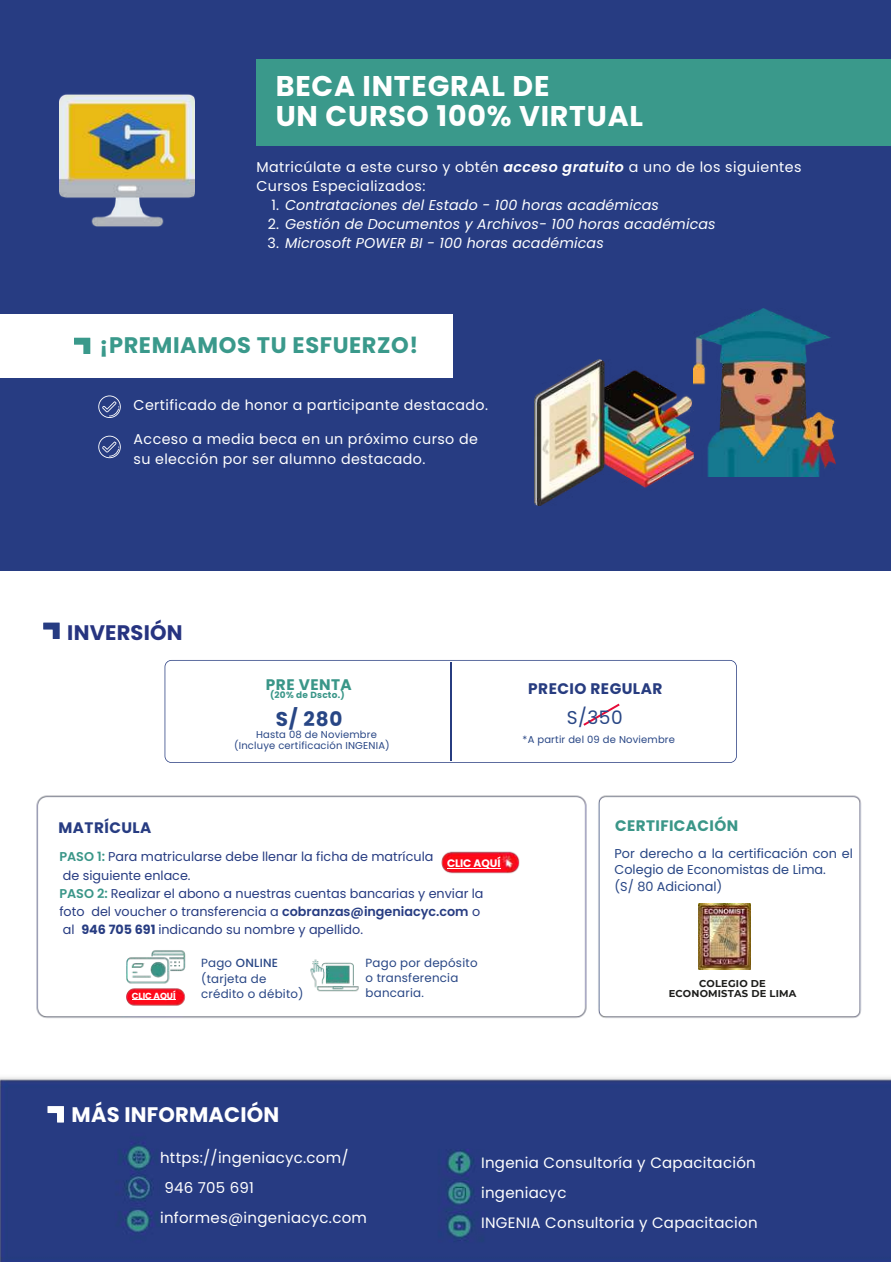
<style>
.page{position:relative;width:891px;height:1262px;background:#fff}
.page>*{position:absolute;margin:0;border:0;box-sizing:border-box;transform-origin:0 0}
.t1{font:700 28.4px/30px "Poppins";letter-spacing:.025em;color:#fff}
.t2{font:700 22.4px "Poppins";letter-spacing:.025em;color:#3a998b}
.t3{font:700 21px "Poppins";letter-spacing:.01em;color:#fff}
.t4{font:700 21px "Poppins";letter-spacing:.01em;color:#273480}
.t5{font:700 20px "Poppins";color:#284685}
.t6{font:18.6px "Poppins";color:#284685}
.t7{font:700 15.2px "Poppins";letter-spacing:.03em;color:#3a9688}
.t8{font:700 15.2px "Poppins";letter-spacing:.03em;color:#273c80}
.t9{font:700 15.2px "Poppins";letter-spacing:.03em;color:#273c82}
.t10{font:15px/30px "Poppins";letter-spacing:.02em;color:#fff}
.t11{font:14.2px/20.2px "Poppins";letter-spacing:.03em;color:#fff}
.t12{font:italic 14.2px "Poppins";letter-spacing:.01em;color:#fff}
.t13{font:12.8px/18px "Poppins";color:#273c82}
.t14{font:12.8px/16.4px "Poppins";color:#284685}
.t15{font:11.8px/15px "Poppins";letter-spacing:.02em;color:#284685}
.t16{font:700 10.8px "Poppins";letter-spacing:-.01em;color:#fff}
.t17{font:10px/10.4px "Poppins";letter-spacing:.02em;color:#284685}
.t18{font:700 10px/10px "Montserrat";letter-spacing:.02em;color:#1d1d1b;text-align:center}
.t19{font:700 9px "Poppins";letter-spacing:.03em;color:#3a9688}
.t20{font:700 8.8px "Poppins";letter-spacing:-.01em;color:#fff}
.s1{font-weight:600;font-style:italic}
.s2{font-style:normal}
.s3{font-weight:600;color:#3a9688}
.s4{font-weight:600}
.s5{font-weight:700}
.s6{font-weight:500}
</style>
<div class="page">
<div style="left:0;top:0;width:891px;height:570px;background:#273c82"></div>
<img style="left:60px;top:94px;width:135px;height:133px">
<svg style="left:98px;top:395px;width:23px;height:23px"></svg>
<svg style="left:98px;top:436px;width:23px;height:22px"></svg>
<div style="left:0;top:1077px;width:891px;height:184px;background:#273b82"></div>
<svg style="left:43px;top:622px;width:17px;height:17px"></svg>
<svg style="left:47px;top:1106px;width:17px;height:16px"></svg>
<svg style="left:165px;top:660px;width:572px;height:103px"></svg>
<hr style="left:450px;top:662px;width:1px;height:99px;background:#273c80">
<div style="left:257px;top:59px;width:634px;height:86px;background:#3a998b"></div>
<div style="left:0;top:314px;width:452px;height:63px;background:#fff"></div>
<svg style="left:74px;top:338px;width:16px;height:16px"></svg>
<img style="left:693px;top:309px;width:143px;height:168px">
<img style="left:534px;top:359px;width:159px;height:146px">
<img style="left:36px;top:795px;width:826px;height:223px">
<hr style="left:447px;top:868px;width:54px;height:1px;background:#fff">
<hr style="left:132px;top:999px;width:44px;height:1px;background:#fff">
<h1 class="t1" style="left:276px;top:71px;width:369px">BECA INTEGRAL DE<br>UN CURSO 100% VIRTUAL</h1>
<p class="t11" style="left:257px;top:157px;width:546px;line-height:19px">Matricúlate a este curso y obtén <span class="s1">acceso gratuito</span> a uno de los siguientes<br>Cursos Especializados:</p>
<p class="t12" style="left:272px;top:195px;width:389px"><span class="s2">1.</span> Contrataciones del Estado - 100 horas académicas</p>
<p class="t12" style="left:268px;top:214px;width:449px"><span class="s2">2.</span> Gestión de Documentos y Archivos- 100 horas académicas</p>
<p class="t12" style="left:268px;top:233px;width:338px"><span class="s2">3.</span> Microsoft POWER BI - 100 horas académicas</p>
<h2 class="t2" style="left:100px;top:329px;width:320px">¡PREMIAMOS TU ESFUERZO!</h2>
<p class="t11" style="left:134px;top:394px;width:356px">Certificado de honor a participante destacado.</p>
<p class="t11" style="left:134px;top:429px;width:346px">Acceso a media beca en un próximo curso de su elección por ser alumno destacado.</p>
<h3 class="t4" style="left:67px;top:618px;width:117px">INVERSIÓN</h3>
<p class="t9" style="left:59px;top:816px;width:94px">MATRÍCULA</p>
<p class="t7" style="left:266px;top:674px;width:87px">PRE VENTA</p>
<p class="t19" style="left:270px;top:688px;width:76px">(20% de Dscto.)</p>
<p class="t8" style="left:528px;top:677px;width:136px">PRECIO REGULAR</p>
<h3 class="t5" style="left:276px;top:705px;width:68px">S/ 280</h3>
<h3 class="t6" style="left:567px;top:704px;width:57px">S/350</h3>
<p class="t17" style="left:234px;top:729px;width:157px;text-indent:22px">Hasta 08 de Noviembre (Incluye certificación INGENIA)</p>
<p class="t17" style="left:523px;top:734px;width:154px">*A partir del 09 de Noviembre</p>
<p class="t7" style="left:615px;top:815px;width:125px">CERTIFICACIÓN</p>
<p class="t13" style="left:59px;top:848px;width:426px"><span class="s3">PASO 1:</span> Para matricularse debe llenar la ficha de matrícula<br>de siguiente enlace.<br><span class="s3">PASO 2:</span> Realizar el abono a nuestras cuentas bancarias y enviar la foto del voucher o transferencia a <span class="s4">cobranzas@ingeniacyc.com</span> o al <span class="s5">946 705 691</span> indicando su nombre y apellido.</p>
<p class="t16" style="left:447px;top:856px;width:55px">CLIC AQUÍ</p>
<p class="t20" style="left:132px;top:989px;width:45px">CLIC AQUÍ</p>
<p class="t15" style="left:201px;top:955px;width:104px">Pago <span class="s6">ONLINE </span>(tarjeta de crédito o débito)</p>
<p class="t15" style="left:366px;top:955px;width:114px">Pago por depósito o transferencia bancaria.</p>
<h3 class="t3" style="left:72px;top:1099px;width:209px">MÁS INFORMACIÓN</h3>
<p class="t14" style="left:615px;top:845px;width:240px">Por derecho a la certificación con el<br>Colegio de Economistas de Lima.<br>(S/ 80 Adicional)</p>
<p class="t18" style="left:669px;top:978px;width:129px">COLEGIO DE<br>ECONOMISTAS DE LIMA</p>
<p class="t10" style="left:160px;top:1143px;width:208px">https://ingeniacyc.com/<br>946 705 691 informes@ingeniacyc.com</p>
<p class="t10" style="left:481px;top:1147px;width:278px">Ingenia Consultoría y Capacitación ingeniacyc<br>INGENIA Consultoria y Capacitacion</p>
</div>
